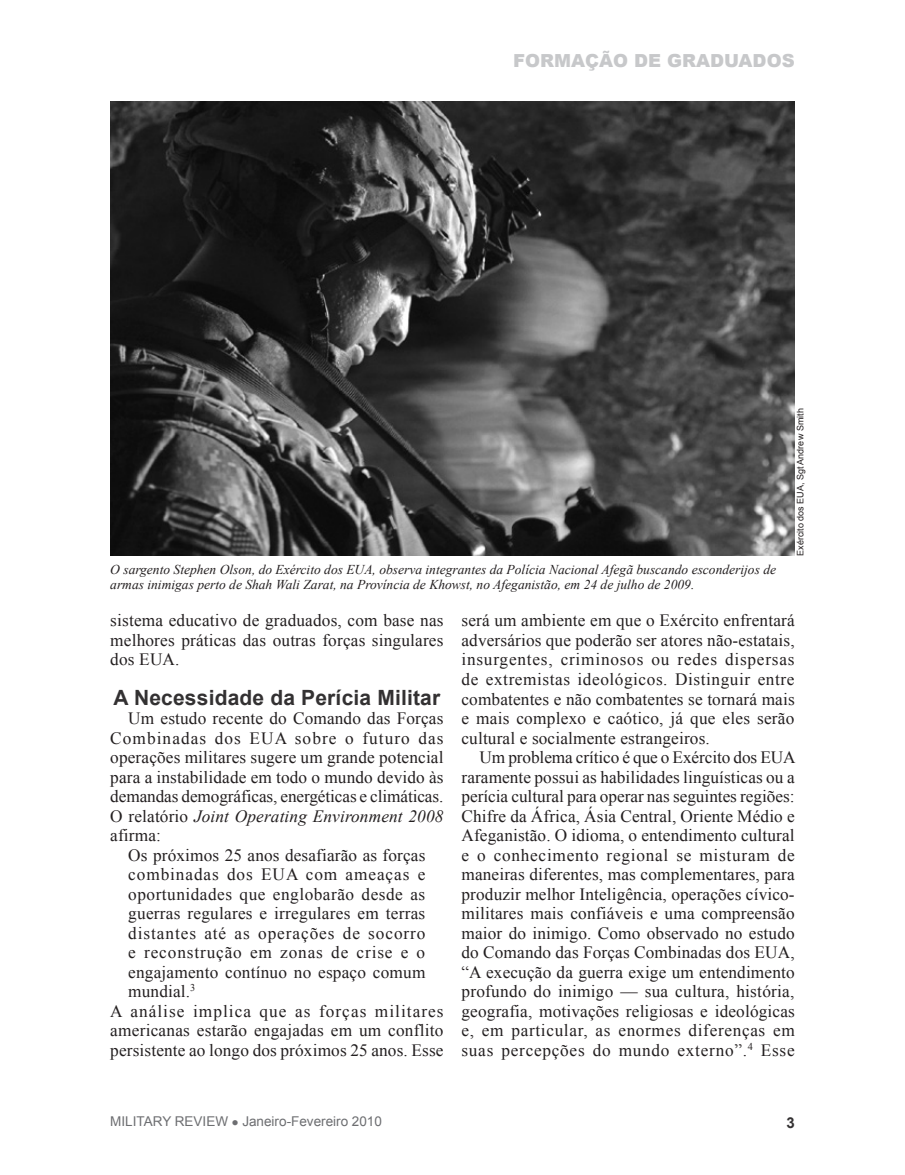
<style>
.page{position:relative;width:905px;height:1175px;background:#fff}
.page>*{position:absolute;margin:0;border:0;box-sizing:border-box;transform-origin:0 0}
.subhead{font:700 21px "Arial";letter-spacing:.01em;color:#333132}
.runninghead{font:900 18px "Arial";color:#c7c8ca}
.fob{font:17.25px/19.5px "Times New Roman";letter-spacing:.01em;color:#231f20;text-align:justify}
.fob_1p_-_1p_indent{font:17.25px/19.5px "Times New Roman";letter-spacing:.01em;color:#231f20;text-align:justify}
.subhead-2{font:700 15px "Arial";color:#333132}
.bio{font:italic 13.5px/14.2px "Times New Roman";color:#231f20}
.footer_b_page{font:13.5px "Arial";color:#6d6e71}
.photocredit{font:9px "Arial";color:#231f20}
.s1{font-style:italic}
</style>
<div class="page">
<img style="left:110px;top:101px;width:684px;height:454px">
<p class="runninghead" style="left:513px;top:48px;width:283px">FORMAÇÃO DE GRADUADOS</p>
<p class="bio" style="left:110px;top:562px;width:667px">O sargento Stephen Olson, do Exército dos EUA, observa integrantes da Polícia Nacional Afegã buscando esconderijos de armas inimigas perto de Shah Wali Zarat, na Província de Khowst, no Afeganistão, em 24 de julho de 2009.</p>
<p class="photocredit" style="left:794px;top:555px;width:149px;rotate:-90deg">Exército dos EUA, Sgt Andrew Smith</p>
<p class="fob" style="left:110px;top:610px;width:335px">sistema educativo de graduados, com base nas melhores práticas das outras forças singulares dos EUA.</p>
<p class="subhead" style="left:113px;top:683px;width:328px">A Necessidade da Perícia Militar</p>
<p class="fob" style="left:110px;top:708px;width:335px;text-indent:18px">Um estudo recente do Comando das Forças Combinadas dos EUA sobre o futuro das operações militares sugere um grande potencial para a instabilidade em todo o mundo devido às demandas demográficas, energéticas e climáticas.<br>O relatório <span class="s1">Joint Operating Environment 2008 </span>afirma:</p>
<p class="fob_1p_-_1p_indent" style="left:128px;top:844px;width:299px">Os próximos 25 anos desafiarão as forças combinadas dos EUA com ameaças e oportunidades que englobarão desde as guerras regulares e irregulares em terras distantes até as operações de socorro e reconstrução em zonas de crise e o engajamento contínuo no espaço comum mundial.<sup>3</sup></p>
<p class="fob" style="left:110px;top:1000px;width:335px">A análise implica que as forças militares americanas estarão engajadas em um conflito persistente ao longo dos próximos 25 anos. Esse</p>
<p class="fob" style="left:461px;top:610px;width:335px">será um ambiente em que o Exército enfrentará adversários que poderão ser atores não-estatais, insurgentes, criminosos ou redes dispersas de extremistas ideológicos. Distinguir entre combatentes e não combatentes se tornará mais e mais complexo e caótico, já que eles serão cultural e socialmente estrangeiros.</p>
<p class="fob" style="left:461px;top:747px;width:335px;text-indent:18px">Um problema crítico é que o Exército dos EUA raramente possui as habilidades linguísticas ou a perícia cultural para operar nas seguintes regiões:<br>Chifre da África, Ásia Central, Oriente Médio e Afeganistão. O idioma, o entendimento cultural e o conhecimento regional se misturam de maneiras diferentes, mas complementares, para produzir melhor Inteligência, operações cívico&shy;militares mais confiáveis e uma compreensão maior do inimigo. Como observado no estudo do Comando das Forças Combinadas dos EUA, “A execução da guerra exige um entendimento profundo do inimigo — sua cultura, história, geografia, motivações religiosas e ideológicas e, em particular, as enormes diferenças em suas percepções do mundo externo”.<sup>4</sup> Esse</p>
<p class="footer_b_page" style="left:110px;top:1112px;width:273px">MILITARY REVIEW ● Janeiro-Fevereiro 2010</p>
<p class="subhead-2" style="left:786px;top:1112px;width:10px">3</p>
</div>
